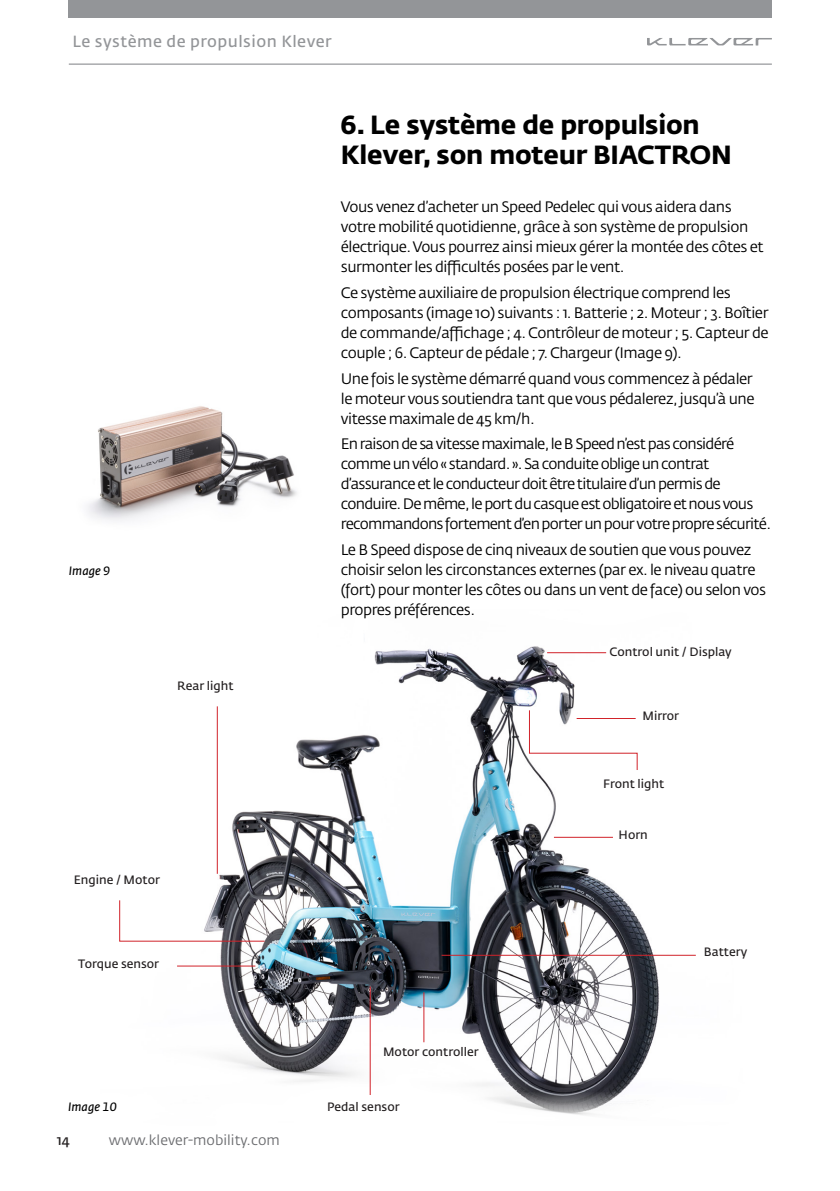
<style>
.page{position:relative;width:840px;height:1191px;background:#fff}
.page>*{position:absolute;margin:0;border:0;box-sizing:border-box;transform-origin:0 0}
.t1{font:700 26px/30px "Fedra Sans Std";letter-spacing:-.01em;color:#000}
.t2{font:16px "Fedra Sans Std";letter-spacing:.03em;color:#939598}
.Body{font:15px/20px "Fedra Sans Std";letter-spacing:-.03em;color:#000}
.Body-2{font:15px/20px "Fedra Sans Std";letter-spacing:-.05em;color:#000}
.t3{font:14px "Fedra Sans Std";color:#6c6d70}
.t4{font:14px "Fedra Sans Std";color:#231f20}
.Body-3{font:12px "Fedra Sans Std";color:#231f20}
._3rd_title{font:italic 12px "Fedra Sans Std";color:#000}
</style>
<div class="page">
<hr style="left:69px;top:64px;width:702px;height:1px;background:#939598">
<div style="left:68px;top:0;width:703px;height:18px;background:#939598"></div>
<svg style="left:647px;top:38px;width:124px;height:8px"></svg>
<img style="left:177px;top:646px;width:519px;height:469px">
<svg style="left:528px;top:709px;width:109px;height:62px"></svg>
<hr style="left:547px;top:652px;width:58px;height:1px;background:#d1232a">
<hr style="left:441px;top:954px;width:254px;height:1px;background:#d1232a">
<hr style="left:553px;top:837px;width:59px;height:1px;background:#d1232a">
<hr style="left:177px;top:965px;width:78px;height:1px;background:#d1232a">
<hr style="left:576px;top:718px;width:59px;height:1px;background:#d1232a">
<hr style="left:369px;top:986px;width:1px;height:109px;background:#d1232a">
<hr style="left:217px;top:706px;width:1px;height:167px;background:#d1232a">
<hr style="left:423px;top:992px;width:1px;height:50px;background:#d1232a">
<svg style="left:119px;top:899px;width:146px;height:43px"></svg>
<img style="left:88px;top:406px;width:209px;height:115px">
<p class="t2" style="left:72px;top:32px;width:260px">Le système de propulsion Klever</p>
<p class="_3rd_title" style="left:69px;top:563px;width:43px">Image 9</p>
<p class="Body-3" style="left:177px;top:678px;width:58px">Rear light</p>
<p class="Body-3" style="left:74px;top:872px;width:88px">Engine / Motor</p>
<p class="Body-3" style="left:78px;top:956px;width:82px">Torque sensor</p>
<p class="t1" style="left:340px;top:110px;width:392px">6. Le système de propulsion<br>Klever, son moteur BIACTRON</p>
<p class="Body" style="left:340px;top:197px;width:424px">Vous venez d’acheter un Speed Pedelec qui vous aidera dans votre mobilité quotidienne, grâce à son système de propulsion électrique. Vous pourrez ainsi mieux gérer la montée des côtes et surmonter les difficultés posées par le vent.</p>
<p class="Body" style="left:340px;top:282px;width:429px">Ce système auxiliaire de propulsion électrique comprend les composants (image 10) suivants : 1. Batterie ; 2. Moteur ; 3. Boîtier de commande/affichage ; 4. Contrôleur de moteur ; 5. Capteur de couple ; 6. Capteur de pédale ; 7. Chargeur (Image 9).</p>
<p class="Body" style="left:340px;top:368px;width:415px;text-align:justify">Une fois le système démarré quand vous commencez à pédaler le moteur vous soutiendra tant que vous pédalerez, jusqu’à une vitesse maximale de 45 km/h.</p>
<p class="Body-2" style="left:340px;top:434px;width:431px">En raison de sa vitesse maximale, le B Speed n’est pas considéré comme un vélo « standard. ». Sa conduite oblige un contrat d’assurance et le conducteur doit être titulaire d’un permis de conduire. De même, le port du casque est obligatoire et nous vous recommandons fortement d’en porter un pour votre propre sécurité.</p>
<p class="Body" style="left:340px;top:540px;width:426px">Le B Speed dispose de cinq niveaux de soutien que vous pouvez choisir selon les circonstances externes (par ex. le niveau quatre (fort) pour monter les côtes ou dans un vent de face) ou selon vos propres préférences.</p>
<p class="Body-3" style="left:609px;top:645px;width:124px">Control unit / Display</p>
<p class="Body-3" style="left:642px;top:708px;width:38px">Mirror</p>
<p class="Body-3" style="left:603px;top:776px;width:63px">Front light</p>
<p class="Body-3" style="left:618px;top:827px;width:31px">Horn</p>
<p class="Body-3" style="left:703px;top:944px;width:45px">Battery</p>
<p class="Body-3" style="left:383px;top:1044px;width:97px">Motor controller</p>
<p class="_3rd_title" style="left:68px;top:1099px;width:50px">Image 10</p>
<p class="t4" style="left:57px;top:1131px;width:15px">14</p>
<p class="t3" style="left:109px;top:1131px;width:172px">www.klever-mobility.com</p>
<p class="Body-3" style="left:327px;top:1099px;width:74px">Pedal sensor</p>
</div>
